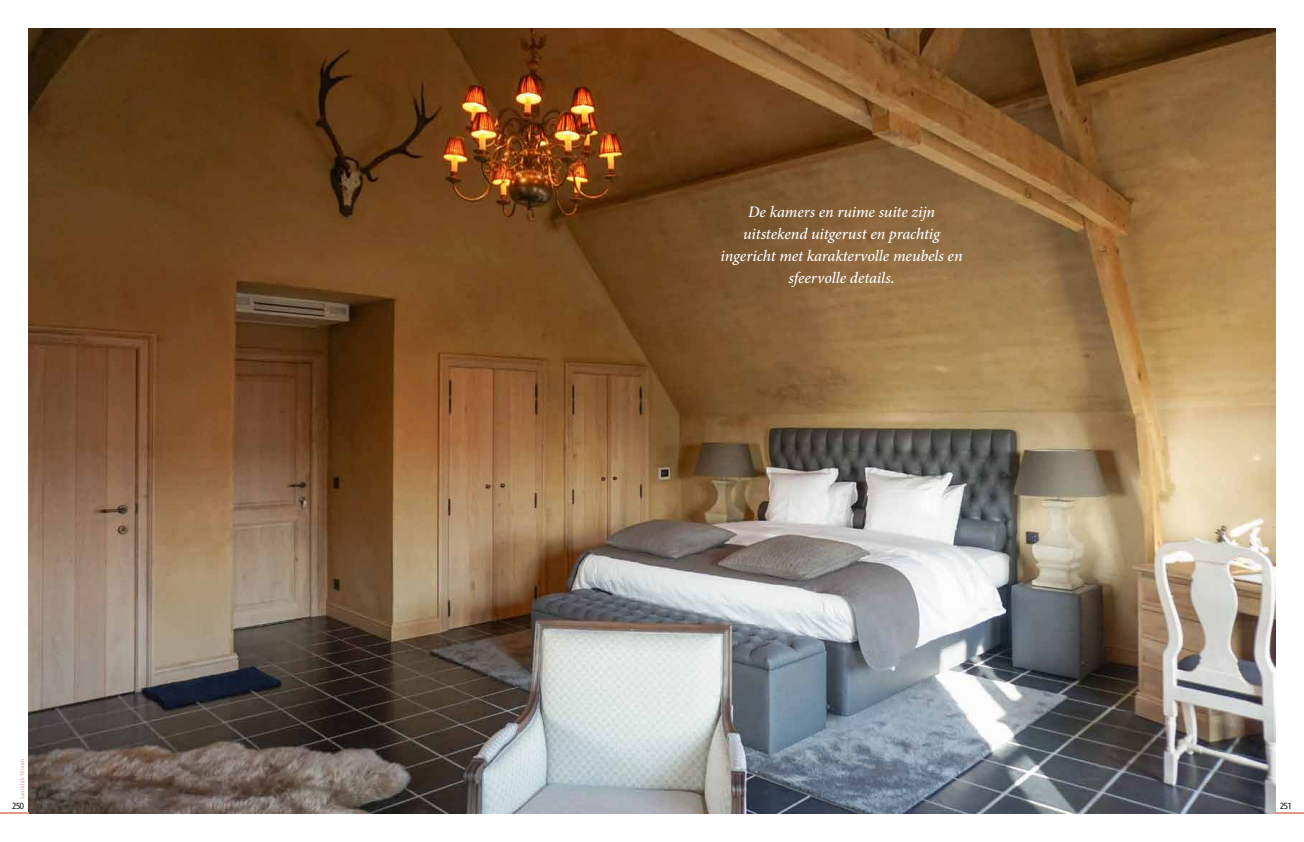
<style>
.page{position:relative;width:1304px;height:842px;background:#fff}
.page>*{position:absolute;margin:0;border:0;box-sizing:border-box;transform-origin:0 0}
.t1{font:italic 500 16px/22px "Minion Pro";letter-spacing:-.005em;color:#fff;text-align:center}
.t2{font:9px "Dax";letter-spacing:-.12em;color:#000}
.t3{font:6px "Minion Pro";letter-spacing:-.005em;color:#dd9b87}
</style>
<div class="page">
<img style="left:28px;top:28px;width:1248px;height:786px">
<hr style="left:1276px;top:812px;width:28px;height:2px;background:#dd9b87">
<hr style="left:0;top:812px;width:28px;height:2px;background:#dd9b87">
<p class="t3" style="left:18px;top:799px;width:43px;rotate:-90deg">Landelijk Wonen</p>
<p class="t1" style="left:721px;top:200px;width:243px">De kamers en ruime suite zijn uitstekend uitgerust en prachtig ingericht met karaktervolle meubels en sfeervolle details.</p>
<p class="t2" style="left:12px;top:801px;width:14px">250</p>
<p class="t2" style="left:1280px;top:801px;width:14px">251</p>
</div>
